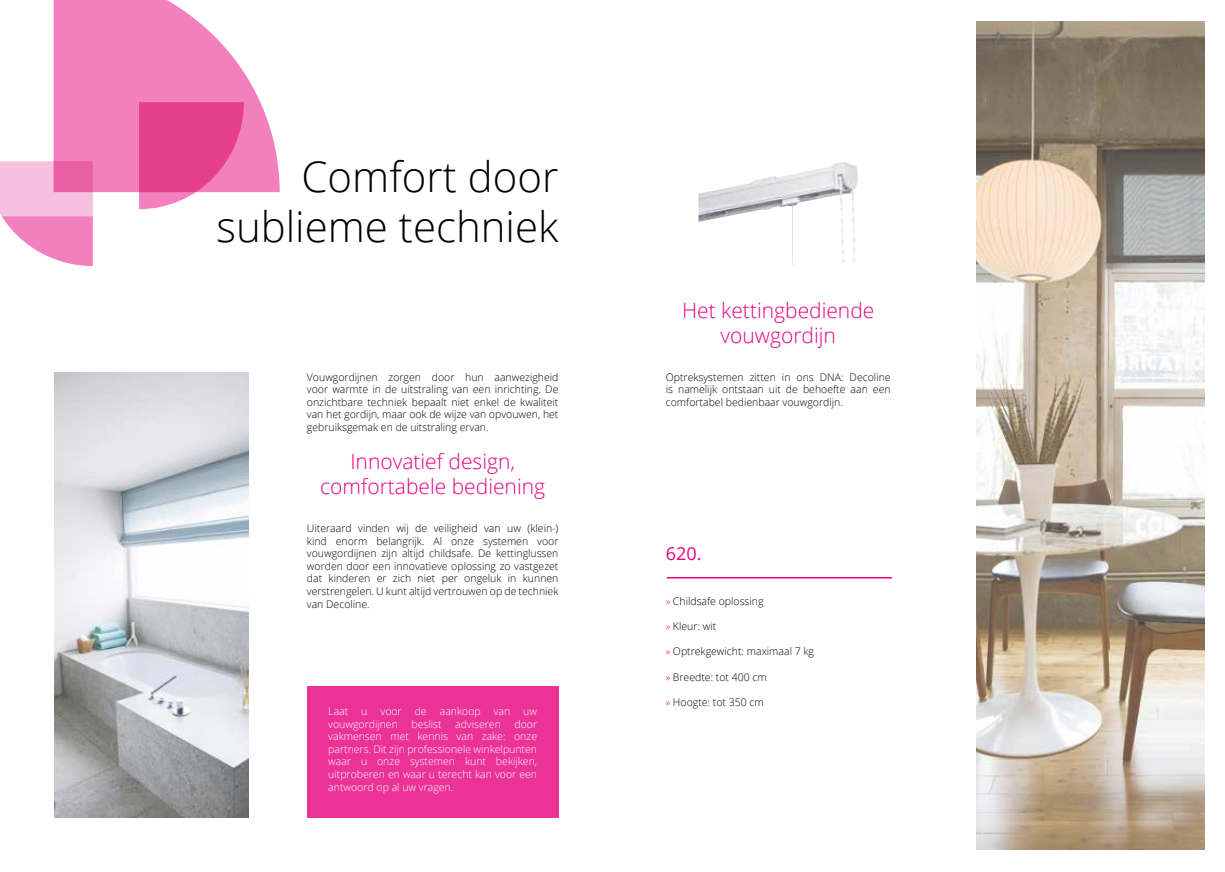
<style>
.page{position:relative;width:1225px;height:872px;background:#fff}
.page>*{position:absolute;margin:0;border:0;box-sizing:border-box;transform-origin:0 0}
.t1{font:300 42px/50.4px "Open Sans";color:#000;text-align:right}
.t2{font:300 21px/25.2px "Open Sans";color:#e6007d;text-align:center}
.t3{font:18px "Open Sans";color:#e6007d}
.t4{font:300 10.5px/12.6px "Open Sans";color:#000;text-align:justify}
.t5{font:300 10.5px/12.6px "Open Sans";color:#fff}
.s1{color:#e6007d}
</style>
<div class="page">
<img style="left:698px;top:162px;width:158px;height:104px">
<div style="left:307px;top:687px;width:251px;height:131px;background:#eb3397"></div>
<hr style="left:667px;top:577px;width:224px;height:1px;background:#e6007d">
<img style="left:977px;top:22px;width:227px;height:827px">
<svg style="left:139px;top:192px;width:105px;height:17px"></svg>
<svg style="left:0;top:64px;width:103px;height:202px"></svg>
<svg style="left:54px;top:0;width:226px;height:192px;fill:#f280be"></svg>
<img style="left:54px;top:372px;width:194px;height:446px">
<h1 class="t1" style="left:216px;top:150px;width:343px">Comfort door sublieme techniek</h1>
<p class="t4" style="left:307px;top:370px;width:253px">Vouwgordijnen zorgen door hun aanwezigheid voor warmte in de uitstraling van een inrichting. De onzichtbare techniek bepaalt niet enkel de kwaliteit van het gordijn, maar ook de wijze van opvouwen, het gebruiksgemak en de uitstraling ervan.</p>
<h2 class="t2" style="left:320px;top:448px;width:226px">Innovatief design, comfortabele bediening</h2>
<p class="t4" style="left:307px;top:521px;width:253px">Uiteraard vinden wij de veiligheid van uw (klein-) kind enorm belangrijk. Al onze systemen voor vouwgordijnen zijn altijd childsafe. De kettinglussen worden door een innovatieve oplossing zo vastgezet dat kinderen er zich niet per ongeluk in kunnen verstrengelen. U kunt altijd vertrouwen op de techniek van Decoline.</p>
<p class="t5" style="left:328px;top:704px;width:210px">Laat u voor de aankoop van uw vouwgordijnen</p>
<p class="t5" style="left:328px;top:717px;width:210px;text-align:justify;text-indent:186px">door vakmensen met kennis van zake: onze partners. Dit zijn professionele winkelpunten waar u onze systemen kunt bekijken, uitproberen en waar u terecht kan voor een antwoord op al uw vragen.</p>
<p class="t5" style="left:411px;top:717px;width:32px">beslist</p>
<p class="t5" style="left:455px;top:717px;width:47px">adviseren</p>
<h2 class="t2" style="left:682px;top:297px;width:194px">Het kettingbediende vouwgordijn</h2>
<p class="t4" style="left:666px;top:370px;width:226px">Optreksystemen zitten in ons DNA: Decoline is namelijk ontstaan uit de behoefte aan een comfortabel bedienbaar vouwgordijn.</p>
<h3 class="t3" style="left:666px;top:540px;width:37px">620.</h3>
<p class="t4" style="left:665px;top:594px;width:99px"><span class="s1">»</span> Childsafe oplossing</p>
<p class="t4" style="left:665px;top:620px;width:52px"><span class="s1">»</span> Kleur: wit</p>
<p class="t4" style="left:665px;top:645px;width:150px"><span class="s1">»</span> Optrekgewicht: maximaal 7 kg</p>
<p class="t4" style="left:665px;top:670px;width:103px"><span class="s1">»</span> Breedte: tot 400 cm</p>
<p class="t4" style="left:665px;top:695px;width:100px"><span class="s1">»</span> Hoogte: tot 350 cm</p>
</div>
